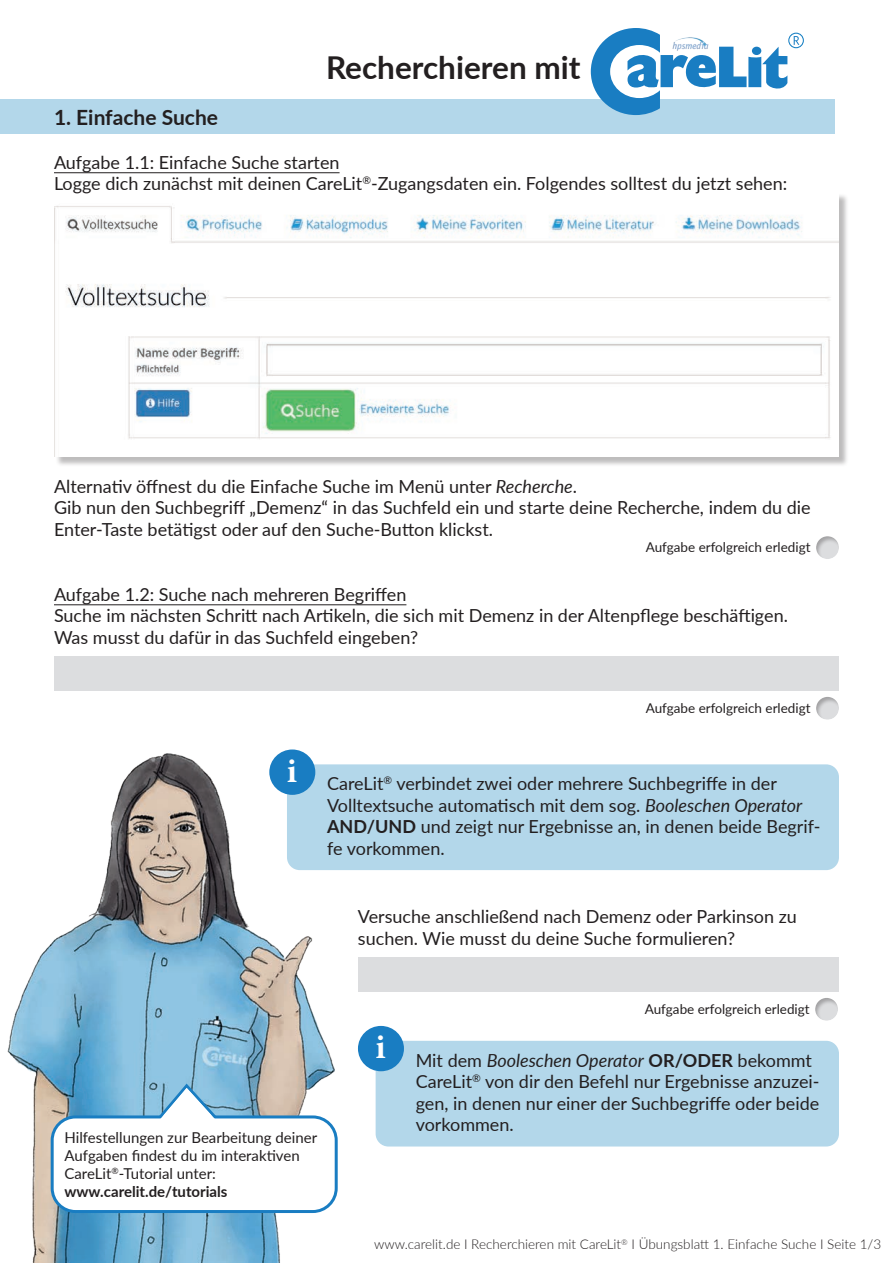
<style>
.page{position:relative;width:893px;height:1263px;background:#fff}
.page>*{position:absolute;margin:0;border:0;box-sizing:border-box;transform-origin:0 0}
.t1{font:700 31.5px "Lato";color:#231f20}
.t2{font:700 21px "Lato";color:#231f20}
.t3{font:18px/21.6px "Lato";color:#231f20}
.t4{font:15px/18px "Lato";color:#231f20}
.t5{font:13.5px "Lato";color:#231f20}
.t6{font:300 13.5px "Lato";color:#231f20}
.s1{font-style:italic}
.s2{font-weight:700}
</style>
<div class="page">
<img style="left:7px;top:753px;width:328px;height:510px">
<div style="left:0;top:100px;width:835px;height:34px;background:#b3d7ea"></div>
<div style="left:55px;top:193px;width:794px;height:274px;background:#231f20;opacity:.3"></div>
<img style="left:54px;top:193px;width:784px;height:263px">
<hr style="left:54px;top:172px;width:286px;height:1px;background:#231f20">
<hr style="left:54px;top:604px;width:352px;height:1px;background:#231f20">
<div style="left:813px;top:536px;width:27px;height:25px;background:#231f20;opacity:.3"></div>
<div style="left:54px;top:657px;width:784px;height:34px;background:#dcdddf"></div>
<div style="left:287px;top:764px;width:552px;height:106px;background:#b3d7ea;border-radius:13px"></div>
<svg style="left:591px;top:28px;width:196px;height:87px"></svg>
<svg style="left:794px;top:36px;width:5px;height:9px"></svg>
<div style="left:788px;top:33px;width:16px;height:15px;border:1px solid #127dc2;border-radius:50%"></div>
<img style="left:667px;top:34px;width:46px;height:21px">
<div style="left:269px;top:749px;width:46px;height:46px;background:#197dc2;border-radius:50%"></div>
<div style="left:358px;top:957px;width:480px;height:34px;background:#dcdddf"></div>
<div style="left:813px;top:696px;width:27px;height:26px;background:#231f20;opacity:.3"></div>
<div style="left:376px;top:1041px;width:463px;height:105px;background:#b3d7ea;border-radius:13px"></div>
<div style="left:358px;top:1026px;width:46px;height:45px;background:#197dc2;border-radius:50%"></div>
<div style="left:812px;top:997px;width:27px;height:26px;background:#231f20;opacity:.3"></div>
<div style="left:52px;top:1117px;width:284px;height:94px;background:#fff;border-radius:23px"></div>
<div style="left:51px;top:1115px;width:287px;height:98px;border:3px solid #197dc2;border-radius:23px"></div>
<svg style="left:156px;top:1081px;width:63px;height:38px"></svg>
<h1 class="t1" style="left:326px;top:45px;width:256px">Recherchieren mit</h1>
<p class="t2" style="left:54px;top:102px;width:166px">1. Einfache Suche</p>
<p class="t3" style="left:54px;top:150px;width:735px">Aufgabe 1.1: Einfache Suche starten<br>Logge dich zunächst mit deinen CareLit<sup>®</sup>-Zugangsdaten ein. Folgendes solltest du jetzt sehen:</p>
<p class="t3" style="left:54px;top:474px;width:758px">Alternativ öffnest du die Einfache Suche im Menü unter <span class="s1">Recherche</span>.<br>Gib nun den Suchbegriff „Demenz“ in das Suchfeld ein und starte deine Recherche, indem du die<br>Enter-Taste betätigst oder auf den Suche-Button klickst.</p>
<p class="t5" style="left:646px;top:538px;width:166px">Aufgabe erfolgreich erledigt</p>
<p class="t3" style="left:54px;top:582px;width:735px">Aufgabe 1.2: Suche nach mehreren Begriffen<br>Suche im nächsten Schritt nach Artikeln, die sich mit Demenz in der Altenpflege beschäftigen.<br>Was musst du dafür in das Suchfeld eingeben?</p>
<p class="t5" style="left:646px;top:698px;width:166px">Aufgabe erfolgreich erledigt</p>
<p class="t3" style="left:327px;top:772px;width:495px;text-indent:-40px"><sup>i</sup> CareLit<sup>®</sup> verbindet zwei oder mehrere Suchbegriffe in der Volltextsuche automatisch mit dem sog. <span class="s1">Booleschen Operator </span><span class="s2">AND/UND</span> und zeigt nur Ergebnisse an, in denen beide Begrif&shy;fe vorkommen.</p>
<p class="t3" style="left:358px;top:905px;width:440px">Versuche anschließend nach Demenz oder Parkinson zu suchen. Wie musst du deine Suche formulieren?</p>
<p class="t4" style="left:64px;top:1128px;width:254px">Hilfestellungen zur Bearbeitung deiner Aufgaben findest du im interaktiven CareLit<sup>®</sup>-Tutorial unter: <span class="s2">www.carelit.de/tutorials</span></p>
<p class="t5" style="left:645px;top:999px;width:166px">Aufgabe erfolgreich erledigt</p>
<p class="t3" style="left:416px;top:1048px;width:405px;text-indent:-40px"><sup>i</sup> Mit dem <span class="s1">Booleschen Operator</span> <span class="s2">OR/ODER</span> bekommt CareLit<sup>®</sup> von dir den Befehl nur Ergebnisse anzuzei&shy;gen, in denen nur einer der Suchbegriffe oder beide vorkommen.</p>
<p class="t6" style="left:374px;top:1235px;width:509px">www.carelit.de I Recherchieren mit CareLit<sup>®</sup> I Übungsblatt 1. Einfache Suche I Seite 1/3</p>
</div>
